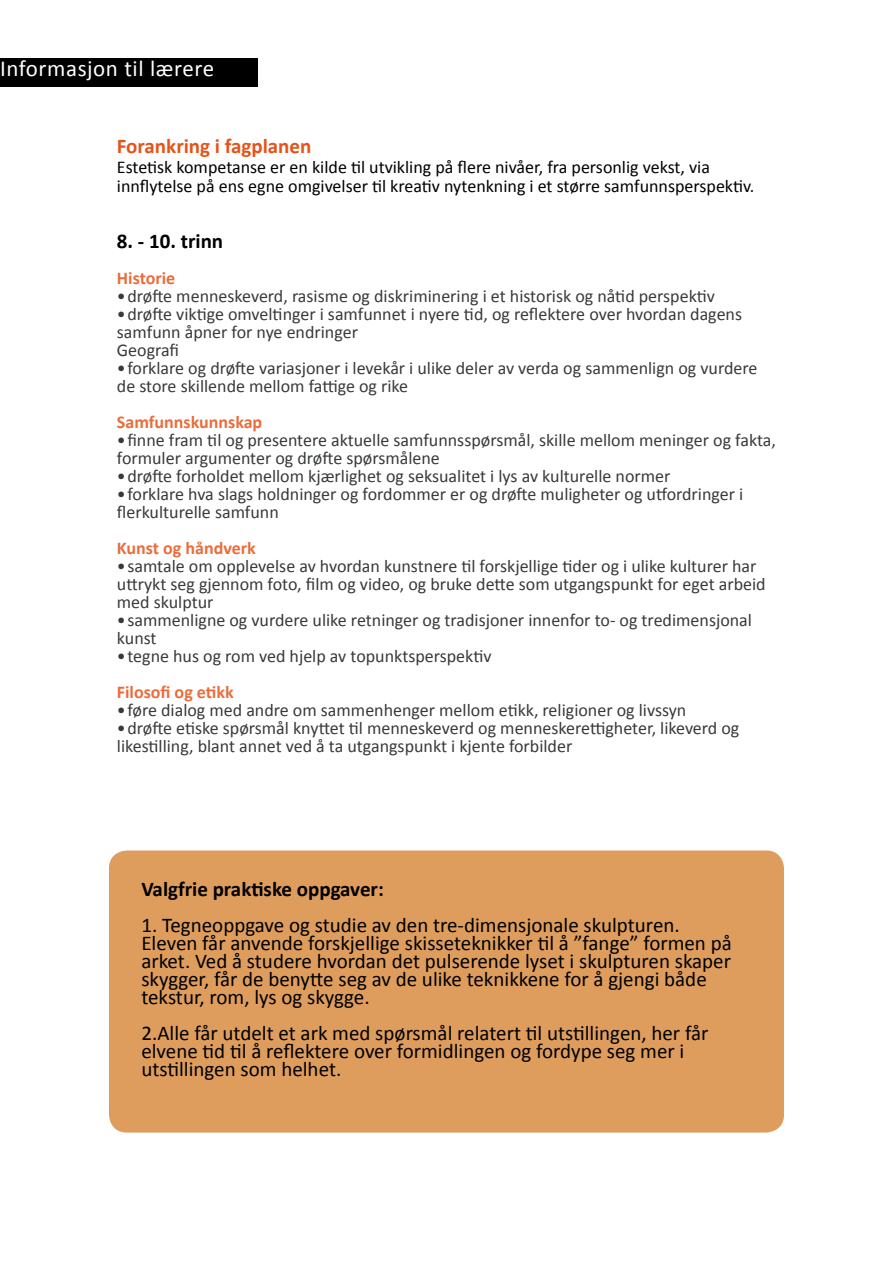
<style>
.page{position:relative;width:893px;height:1263px;background:#fff}
.page>*{position:absolute;margin:0;border:0;box-sizing:border-box;transform-origin:0 0}
.t1{font:22.95px "Calibri";letter-spacing:.025em;color:#fff}
.t2{font:21px/18px "Calibri";color:#000}
.t3{font:700 21px "Calibri";color:#000}
.t4{font:700 21px "Calibri";color:#e65218}
.t5{font:18px/18px "Calibri";color:#373b37}
.t6{font:18px/19.5px "Calibri";color:#000}
.t7{font:700 18px "Calibri";color:#ea6c3b}
</style>
<div class="page">
<div style="left:109px;top:850px;width:675px;height:282px;background:#de9d5d;border-radius:18px"></div>
<div style="left:0;top:58px;width:258px;height:29px;background:#000"></div>
<p class="t1" style="left:0;top:54px;width:216px">Informasjon til lærere</p>
<p class="t4" style="left:117px;top:133px;width:196px">Forankring i fagplanen</p>
<p class="t6" style="left:117px;top:157px;width:639px">Estetisk kompetanse er en kilde til utvikling på flere nivåer, fra personlig vekst, via innflytelse på ens egne omgivelser til kreativ nytenkning i et større samfunnsperspektiv.</p>
<p class="t3" style="left:117px;top:227px;width:108px">8. - 10. trinn</p>
<p class="t7" style="left:117px;top:266px;width:60px">Historie</p>
<p class="t5" style="left:117px;top:287px;width:599px">•drøfte menneskeverd, rasisme og diskriminering i et historisk og nåtid perspektiv</p>
<p class="t5" style="left:117px;top:305px;width:627px">•drøfte viktige omveltinger i samfunnet i nyere tid, og reflektere over hvordan dagens samfunn åpner for nye endringer<br>Geografi</p>
<p class="t5" style="left:117px;top:359px;width:642px">•forklare og drøfte variasjoner i levekår i ulike deler av verda og sammenlign og vurdere de store skillende mellom fattige og rike</p>
<p class="t7" style="left:117px;top:410px;width:147px">Samfunnskunnskap</p>
<p class="t5" style="left:117px;top:431px;width:661px">•finne fram til og presentere aktuelle samfunnsspørsmål, skille mellom meninger og fakta, formuler argumenter og drøfte spørsmålene</p>
<p class="t5" style="left:117px;top:467px;width:555px">•drøfte forholdet mellom kjærlighet og seksualitet i lys av kulturelle normer</p>
<p class="t5" style="left:117px;top:485px;width:628px">•forklare hva slags holdninger og fordommer er og drøfte muligheter og utfordringer i flerkulturelle samfunn</p>
<p class="t7" style="left:117px;top:536px;width:140px">Kunst og håndverk</p>
<p class="t5" style="left:117px;top:557px;width:650px">•samtale om opplevelse av hvordan kunstnere til forskjellige tider og i ulike kulturer har uttrykt seg gjennom foto, film og video, og bruke dette som utgangspunkt for eget arbeid med skulptur</p>
<p class="t5" style="left:117px;top:611px;width:637px">•sammenligne og vurdere ulike retninger og tradisjoner innenfor to- og tredimensjonal kunst</p>
<p class="t5" style="left:117px;top:647px;width:376px">•tegne hus og rom ved hjelp av topunktsperspektiv</p>
<p class="t7" style="left:117px;top:680px;width:118px">Filosofi og etikk</p>
<p class="t5" style="left:117px;top:701px;width:571px">•føre dialog med andre om sammenhenger mellom etikk, religioner og livssyn</p>
<p class="t5" style="left:117px;top:719px;width:624px">•drøfte etiske spørsmål knyttet til menneskeverd og menneskerettigheter, likeverd og likestilling, blant annet ved å ta utgangspunkt i kjente forbilder</p>
<p class="t3" style="left:141px;top:876px;width:244px">Valgfrie praktiske oppgaver:</p>
<p class="t2" style="left:141px;top:916px;width:592px">1. Tegneoppgave og studie av den tre-dimensjonale skulpturen.<br>Eleven får anvende forskjellige skisseteknikker til å ”fange” formen på arket. Ved å studere hvordan det pulserende lyset i skulpturen skaper skygger, får de benytte seg av de ulike teknikkene for å gjengi både tekstur, rom, lys og skygge.</p>
<p class="t2" style="left:141px;top:1024px;width:568px">2.Alle får utdelt et ark med spørsmål relatert til utstillingen, her får elvene tid til å reflektere over formidlingen og fordype seg mer i utstillingen som helhet.</p>
</div>
